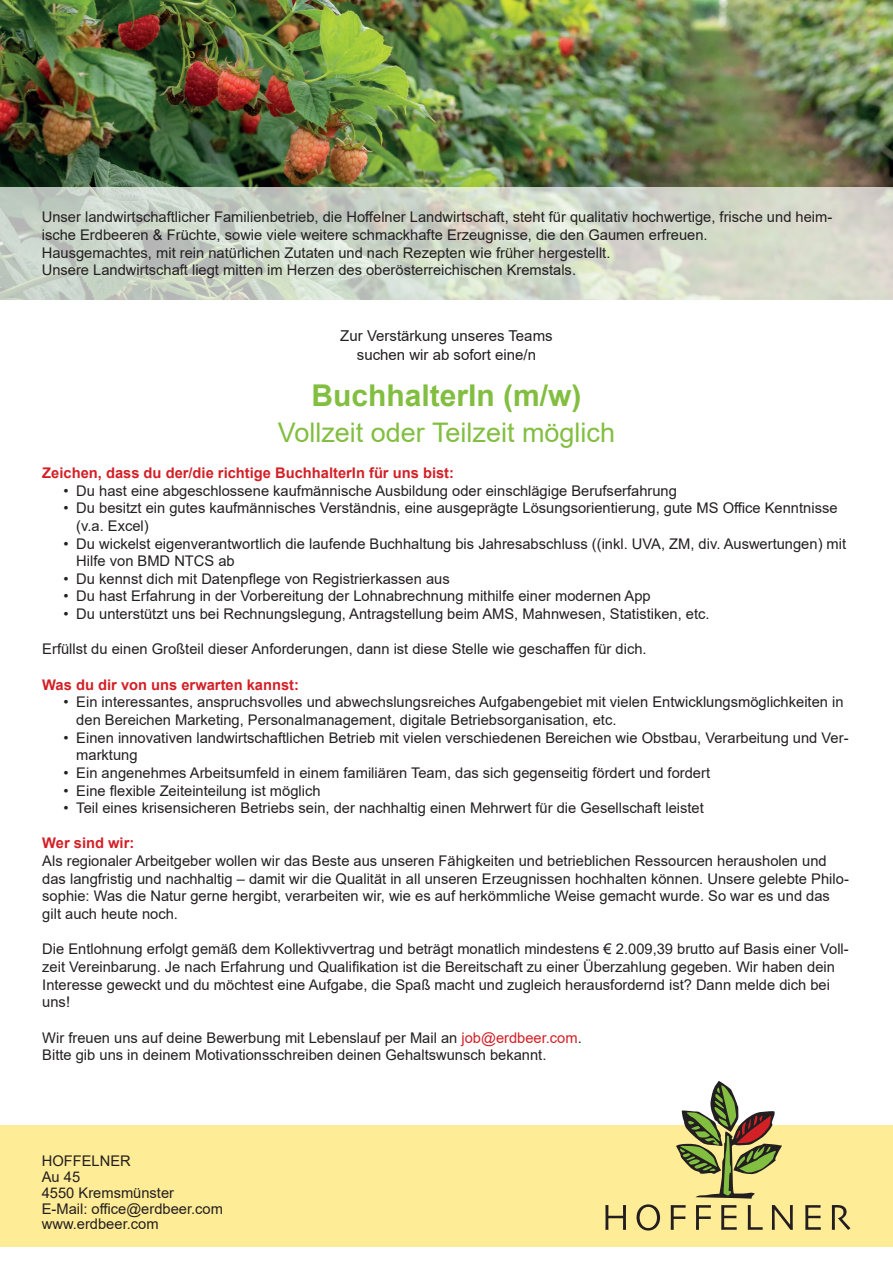
<style>
.page{position:relative;width:893px;height:1263px;background:#fff}
.page>*{position:absolute;margin:0;border:0;box-sizing:border-box;transform-origin:0 0}
.t1{font:700 30px "Arial";color:#82be40}
.t2{font:27px "Arial";color:#82be40}
.t3{font:15px/18px "Arial";color:#231f20;text-align:center}
.t4{font:14.7px/17.7px "Arial";color:#231f20}
.t5{font:700 14.7px "Arial";color:#d32026}
.s1{color:#d32026}
</style>
<div class="page">
<img style="left:0;top:0;width:893px;height:187px">
<svg style="left:0;top:187px;width:893px;height:113px;background:#d0d6c9"></svg>
<div style="left:0;top:1125px;width:893px;height:122px;background:#ffec96"></div>
<svg style="left:605px;top:1205px;width:21px;height:25px"></svg>
<svg style="left:637px;top:1204px;width:23px;height:26px"></svg>
<svg style="left:671px;top:1205px;width:15px;height:25px"></svg>
<svg style="left:696px;top:1205px;width:15px;height:25px"></svg>
<svg style="left:721px;top:1205px;width:16px;height:25px"></svg>
<svg style="left:748px;top:1205px;width:15px;height:25px"></svg>
<svg style="left:772px;top:1205px;width:21px;height:25px"></svg>
<svg style="left:805px;top:1205px;width:16px;height:25px"></svg>
<svg style="left:832px;top:1205px;width:18px;height:25px"></svg>
<svg style="left:676px;top:1081px;width:106px;height:118px"></svg>
<p class="t4" style="left:42px;top:208px;width:792px">Unser landwirtschaftlicher Familienbetrieb, die Hoffelner Landwirtschaft, steht für qualitativ hochwertige, frische und heim&shy;ische Erdbeeren &amp; Früchte, sowie viele weitere schmackhafte Erzeugnisse, die den Gaumen erfreuen.<br>Hausgemachtes, mit rein natürlichen Zutaten und nach Rezepten wie früher hergestellt.<br>Unsere Landwirtschaft liegt mitten im Herzen des oberösterreichischen Kremstals.</p>
<p class="t3" style="left:340px;top:327px;width:214px">Zur Verstärkung unseres Teams suchen wir ab sofort eine/n</p>
<h1 class="t1" style="left:311px;top:375px;width:272px">BuchhalterIn (m/w)</h1>
<h2 class="t2" style="left:278px;top:414px;width:339px">Vollzeit oder Teilzeit möglich</h2>
<p class="t5" style="left:42px;top:462px;width:413px">Zeichen, dass du der/die richtige BuchhalterIn für uns bist:</p>
<p class="t4" style="left:64px;top:481px;width:615px">• Du hast eine abgeschlossene kaufmännische Ausbildung oder einschlägige Berufserfahrung</p>
<p class="t4" style="left:76px;top:499px;width:763px;text-indent:-13px">• Du besitzt ein gutes kaufmännisches Verständnis, eine ausgeprägte Lösungsorientierung, gute MS Office Kenntnisse (v.a. Excel)</p>
<p class="t4" style="left:76px;top:534px;width:771px;text-indent:-13px">• Du wickelst eigenverantwortlich die laufende Buchhaltung bis Jahresabschluss ((inkl. UVA, ZM, div. Auswertungen) mit<br>Hilfe von BMD NTCS ab</p>
<p class="t4" style="left:64px;top:570px;width:388px">• Du kennst dich mit Datenpflege von Registrierkassen aus</p>
<p class="t4" style="left:64px;top:587px;width:589px">• Du hast Erfahrung in der Vorbereitung der Lohnabrechnung mithilfe einer modernen App</p>
<p class="t4" style="left:64px;top:605px;width:647px">• Du unterstützt uns bei Rechnungslegung, Antragstellung beim AMS, Mahnwesen, Statistiken, etc.</p>
<p class="t4" style="left:42px;top:640px;width:606px">Erfüllst du einen Großteil dieser Anforderungen, dann ist diese Stelle wie geschaffen für dich.</p>
<p class="t5" style="left:42px;top:674px;width:258px">Was du dir von uns erwarten kannst:</p>
<p class="t4" style="left:76px;top:693px;width:769px;text-indent:-13px">• Ein interessantes, anspruchsvolles und abwechslungsreiches Aufgabengebiet mit vielen Entwicklungsmöglichkeiten in den Bereichen Marketing, Personalmanagement, digitale Betriebsorganisation, etc.</p>
<p class="t4" style="left:76px;top:728px;width:774px;text-indent:-13px">• Einen innovativen landwirtschaftlichen Betrieb mit vielen verschiedenen Bereichen wie Obstbau, Verarbeitung und Ver&shy;marktung</p>
<p class="t4" style="left:64px;top:764px;width:648px">• Ein angenehmes Arbeitsumfeld in einem familiären Team, das sich gegenseitig fördert und fordert</p>
<p class="t4" style="left:64px;top:781px;width:259px">• Eine flexible Zeiteinteilung ist möglich</p>
<p class="t4" style="left:64px;top:799px;width:642px">• Teil eines krisensicheren Betriebs sein, der nachhaltig einen Mehrwert für die Gesellschaft leistet</p>
<p class="t5" style="left:42px;top:833px;width:94px">Wer sind wir:</p>
<p class="t4" style="left:42px;top:852px;width:808px">Als regionaler Arbeitgeber wollen wir das Beste aus unseren Fähigkeiten und betrieblichen Ressourcen herausholen und das langfristig und nachhaltig – damit wir die Qualität in all unseren Erzeugnissen hochhalten können. Unsere gelebte Philo&shy;sophie: Was die Natur gerne hergibt, verarbeiten wir, wie es auf herkömmliche Weise gemacht wurde. So war es und das gilt auch heute noch.</p>
<p class="t4" style="left:42px;top:940px;width:808px">Die Entlohnung erfolgt gemäß dem Kollektivvertrag und beträgt monatlich mindestens € 2.009,39 brutto auf Basis einer Voll&shy;zeit Vereinbarung. Je nach Erfahrung und Qualifikation ist die Bereitschaft zu einer Überzahlung gegeben. Wir haben dein Interesse geweckt und du möchtest eine Aufgabe, die Spaß macht und zugleich herausfordernd ist? Dann melde dich bei uns!</p>
<p class="t4" style="left:42px;top:1028px;width:541px">Wir freuen uns auf deine Bewerbung mit Lebenslauf per Mail an <span class="s1">job@erdbeer.com</span>.<br>Bitte gib uns in deinem Motivationsschreiben deinen Gehaltswunsch bekannt.</p>
<p class="t4" style="left:42px;top:1153px;width:183px;line-height:15.8px">HOFFELNER<br>Au 45<br>4550 Kremsmünster<br>E-Mail: office@erdbeer.com www.erdbeer.com</p>
</div>
